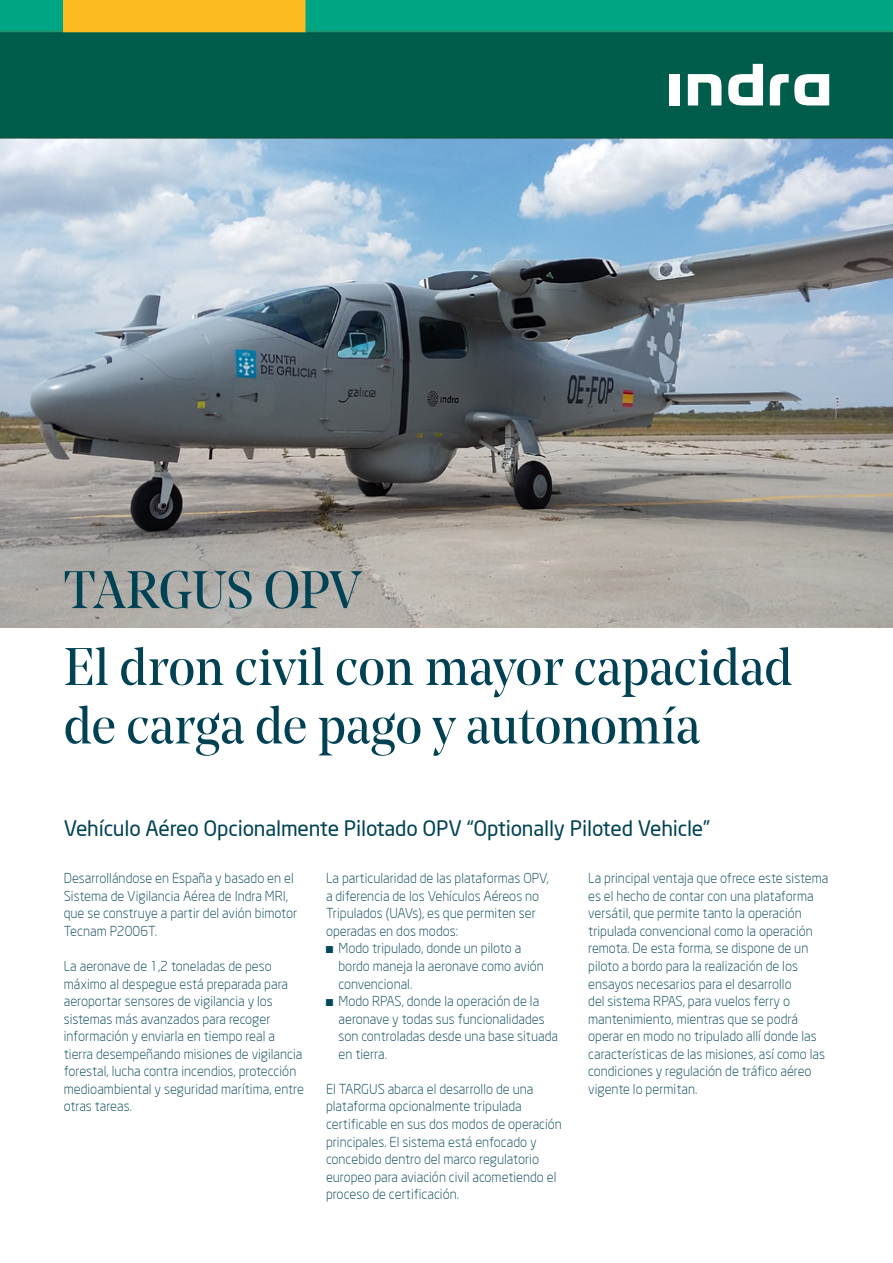
<style>
.page{position:relative;width:893px;height:1263px;background:#fff}
.page>*{position:absolute;margin:0;border:0;box-sizing:border-box;transform-origin:0 0}
.t1{font:52.5px/58.5px "Noe Display";color:#004254}
.t2{font:21px "Neo Sans";letter-spacing:-.01em;color:#004254}
.t3{font:300 13.5px/17.5px "Neo Sans";color:#004254}
.s1{font-family:"Arial Narrow";font-weight:400;font-size:15px;color:#00495d}
</style>
<div class="page">
<img style="left:0;top:139px;width:893px;height:488px">
<div style="left:0;top:32px;width:893px;height:107px;background:#005d4b"></div>
<svg style="left:0;top:0;width:893px;height:32px;background:#45aa67"></svg>
<div style="left:670px;top:74px;width:10px;height:31px;background:#fff"></div>
<svg style="left:688px;top:74px;width:33px;height:31px"></svg>
<svg style="left:728px;top:64px;width:35px;height:41px"></svg>
<svg style="left:770px;top:74px;width:59px;height:31px"></svg>
<h1 class="t1" style="left:64px;top:560px;width:298px">TARGUS OPV</h1>
<h1 class="t1" style="left:64px;top:637px;width:730px">El dron civil con mayor capacidad de carga de pago y autonomía</h1>
<h2 class="t2" style="left:64px;top:815px;width:648px">Vehículo Aéreo Opcionalmente Pilotado OPV “Optionally Piloted Vehicle”</h2>
<p class="t3" style="left:64px;top:869px;width:235px">Desarrollándose en España y basado en el Sistema de Vigilancia Aérea de Indra MRI, que se construye a partir del avión bimotor Tecnam P2006T.</p>
<p class="t3" style="left:64px;top:957px;width:242px">La aeronave de 1,2 toneladas de peso máximo al despegue está preparada para aeroportar sensores de vigilancia y los sistemas más avanzados para recoger información y enviarla en tiempo real a tierra desempeñando misiones de vigilancia forestal, lucha contra incendios, protección medioambiental y seguridad marítima, entre otras tareas.</p>
<p class="t3" style="left:326px;top:869px;width:224px">La particularidad de las plataformas OPV, a diferencia de los Vehículos Aéreos no Tripulados (UAVs), es que permiten ser operadas en dos modos:</p>
<p class="t3" style="left:338px;top:940px;width:207px;text-indent:-13px"><span class="s1">■</span> Modo tripulado, donde un piloto a bordo maneja la aeronave como avión convencional.</p>
<p class="t3" style="left:338px;top:992px;width:221px;text-indent:-13px"><span class="s1">■</span> Modo RPAS, donde la operación de la aeronave y todas sus funcionalidades son controladas desde una base situada en tierra.</p>
<p class="t3" style="left:326px;top:1080px;width:238px">El TARGUS abarca el desarrollo de una plataforma opcionalmente tripulada certificable en sus dos modos de operación principales. El sistema está enfocado y concebido dentro del marco regulatorio europeo para aviación civil acometiendo el proceso de certificación.</p>
<p class="t3" style="left:588px;top:869px;width:242px">La principal ventaja que ofrece este sistema es el hecho de contar con una plataforma versátil, que permite tanto la operación tripulada convencional como la operación remota. De esta forma, se dispone de un piloto a bordo para la realización de los ensayos necesarios para el desarrollo<br>del sistema RPAS, para vuelos ferry o mantenimiento, mientras que se podrá operar en modo no tripulado allí donde las características de las misiones, así como las condiciones y regulación de tráfico aéreo vigente lo permitan.</p>
</div>
